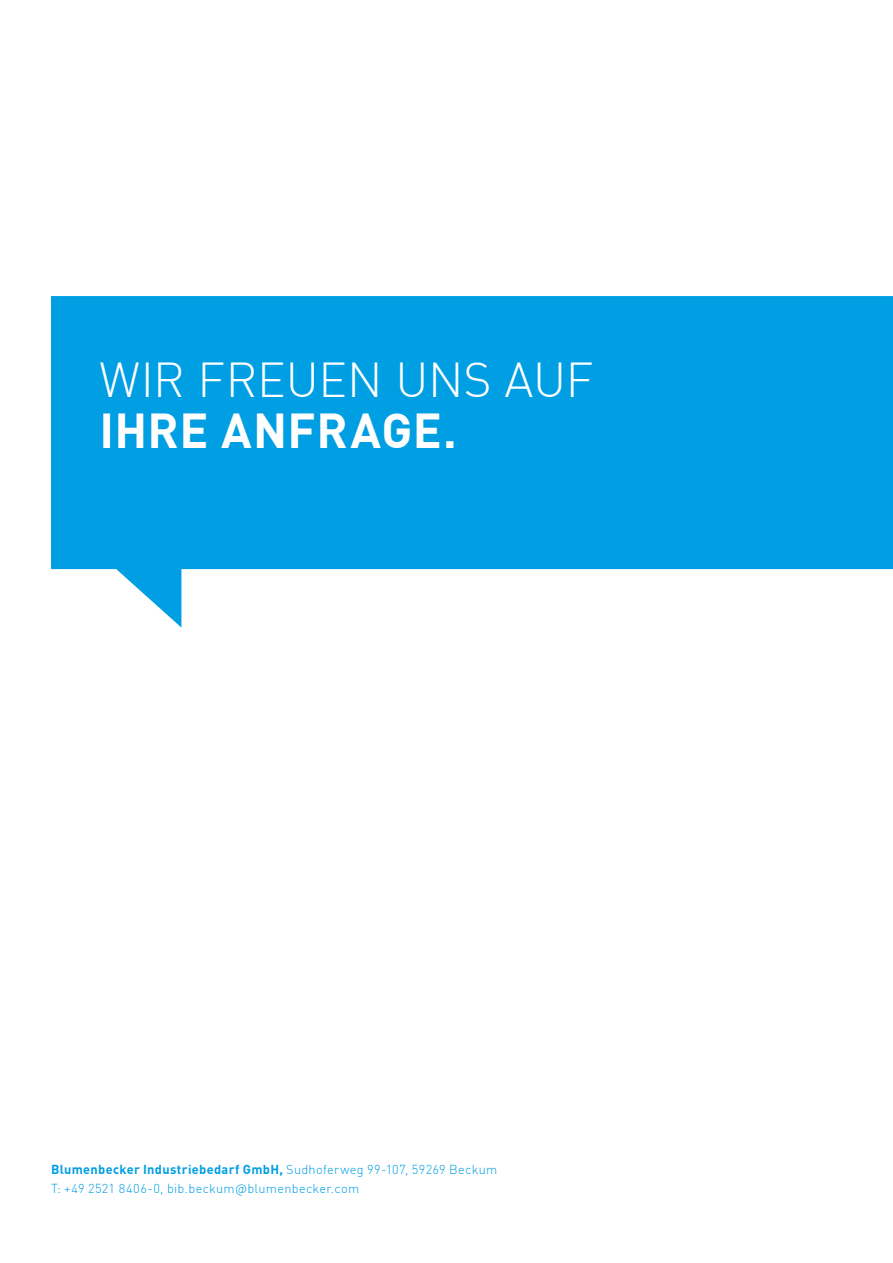
<style>
.page{position:relative;width:893px;height:1263px;background:#fff}
.page>*{position:absolute;margin:0;border:0;box-sizing:border-box;transform-origin:0 0}
.t1{font:300 48px "Blumenbecker DIN Pro";letter-spacing:-.005em;color:#fff}
.t2{font:700 48px "Blumenbecker DIN Pro";letter-spacing:.01em;color:#fff}
.t3{font:300 12.75px/19.5px "Blumenbecker DIN Pro";letter-spacing:.025em;color:#009ee3}
.s1{font-weight:700}
</style>
<div class="page">
<svg style="left:51px;top:296px;width:842px;height:332px;fill:#009ee3"></svg>
<h1 class="t1" style="left:99px;top:342px;width:495px">WIR FREUEN UNS AUF</h1>
<h1 class="t2" style="left:99px;top:391px;width:359px">IHRE ANFRAGE.</h1>
<p class="t3" style="left:51px;top:1158px;width:448px"><span class="s1">Blumenbecker Industriebedarf GmbH,</span> Sudhoferweg 99-107, 59269 Beckum<br>T: +49 2521 8406-0, bib.beckum@blumenbecker.com</p>
</div>
